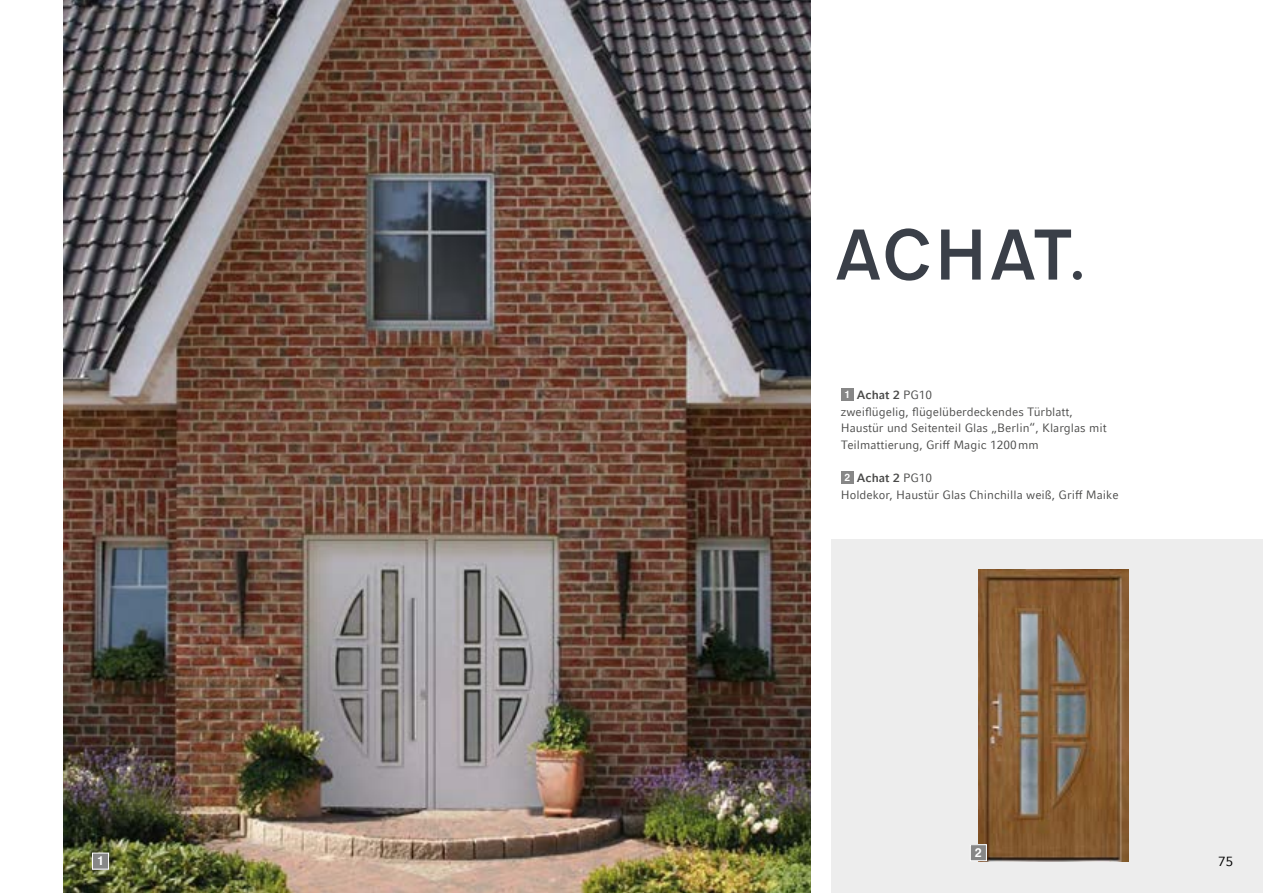
<style>
.page{position:relative;width:1263px;height:893px;background:#fff}
.page>*{position:absolute;margin:0;border:0;box-sizing:border-box;transform-origin:0 0}
.t1{font:500 75px "Transport D";letter-spacing:-.035em;color:#3a3f48}
.t2{font:13.5px "Compatil Fact LT Pro";color:#000}
.t3{font:12px/16.5px "Compatil Fact LT Pro";color:#4a4a49}
.t4{font:500 12px "Europa Gro SBOP";color:#fff}
.s1{font-family:"Europa Gro SBOP";font-weight:500;font-size:9.9px;color:#fff}
.s2{font-weight:700}
</style>
<div class="page">
<div style="left:841px;top:388px;width:13px;height:13px;background:#878787"></div>
<div style="left:841px;top:471px;width:13px;height:13px;background:#878787"></div>
<img style="left:64px;top:0;width:746px;height:893px">
<div style="left:93px;top:853px;width:16px;height:16px;background:#878787"></div>
<div style="left:92px;top:853px;width:17px;height:16px;border:1px solid #fff"></div>
<div style="left:831px;top:539px;width:432px;height:354px;background:#ededed"></div>
<img style="left:978px;top:570px;width:151px;height:291px">
<div style="left:970px;top:845px;width:16px;height:16px;background:#878787"></div>
<div style="left:970px;top:844px;width:17px;height:17px;border:1px solid #fff"></div>
<p class="t4" style="left:97px;top:854px;width:8px">1</p>
<h1 class="t1" style="left:833px;top:209px;width:256px">ACHAT.</h1>
<p class="t3" style="left:841px;top:387px;width:267px"><span class="s1">1</span> <span class="s2">Achat 2</span> PG10<br>zweiflügelig, flügelüberdeckendes Türblatt, Haustür und Seitenteil Glas „Berlin“, Klarglas mit Teilmattierung, Griff Magic 1200mm</p>
<p class="t3" style="left:841px;top:470px;width:279px"><span class="s1">2</span> <span class="s2">Achat 2</span> PG10<br>Holdekor, Haustür Glas Chinchilla weiß, Griff Maike</p>
<p class="t4" style="left:975px;top:845px;width:8px">2</p>
<p class="t2" style="left:1218px;top:854px;width:17px">75</p>
</div>
